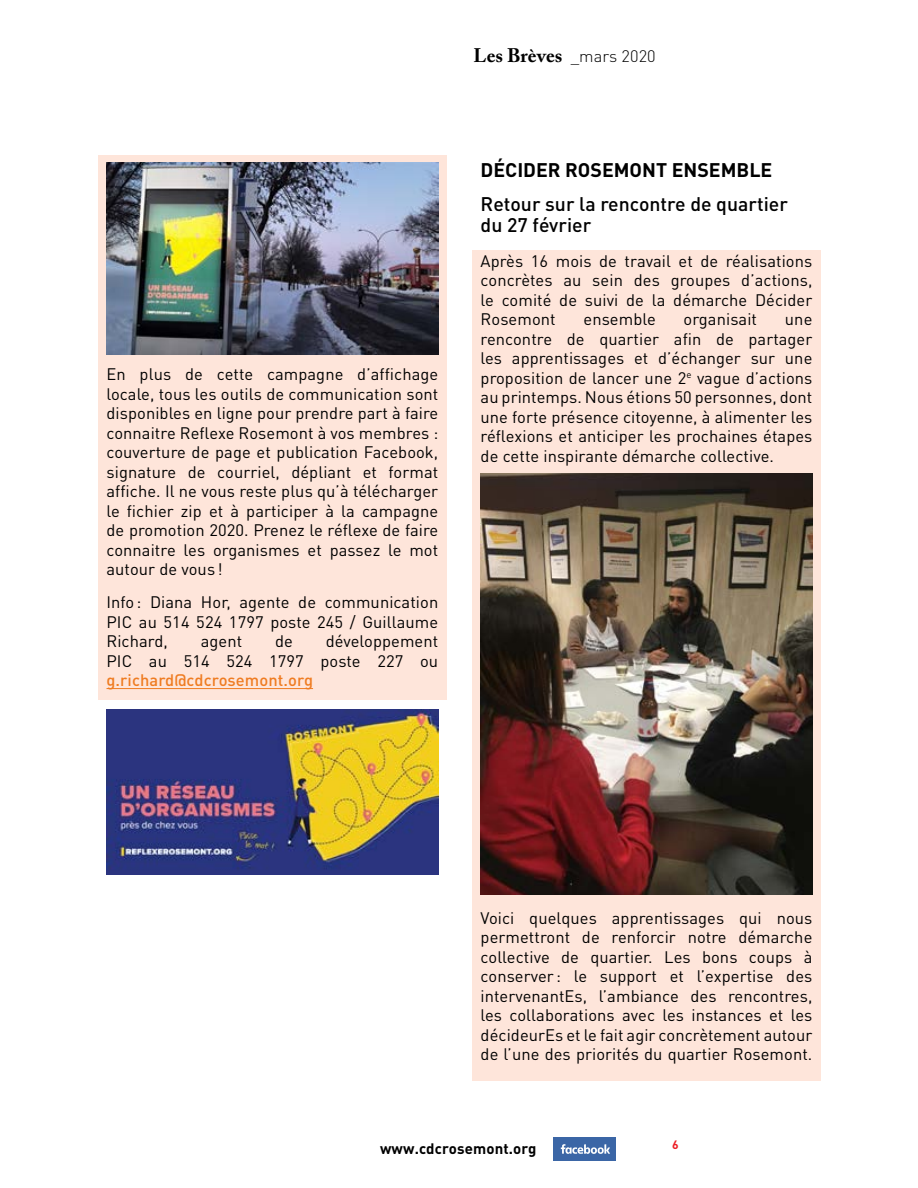
<style>
.page{position:relative;width:918px;height:1188px;background:#fff}
.page>*{position:absolute;margin:0;border:0;box-sizing:border-box;transform-origin:0 0}
.t1{font:500 19.5px/21px "DIN";color:#000}
.t2{font:700 19.5px "DIN Pro";color:#000}
.t3{font:700 19.5px "Adobe Caslon Pro";letter-spacing:.005em;color:#000}
.t4{font:16.5px/19.5px "DIN Pro";letter-spacing:.005em;color:#000;text-align:justify}
.t5{font:500 16.5px "DIN Pro";letter-spacing:.005em;color:#ef7c22}
.t6{font:700 15px "DIN Pro";letter-spacing:.01em;color:#000}
.t7{font:700 12px "DIN Pro";color:#ed1d24}
.s1{font-family:"DIN Pro";font-weight:300;font-size:16.5px}
</style>
<div class="page">
<div style="left:554px;top:1137px;width:62px;height:24px;background:#3b66a6"></div>
<svg style="left:561px;top:1144px;width:49px;height:10px"></svg>
<div style="left:98px;top:156px;width:349px;height:544px;background:#fee5da"></div>
<div style="left:473px;top:251px;width:348px;height:830px;background:#fee5da"></div>
<hr style="left:106px;top:688px;width:207px;height:1px;background:#ef7c22">
<img style="left:481px;top:474px;width:332px;height:421px">
<img style="left:106px;top:162px;width:332px;height:192px">
<img style="left:106px;top:709px;width:332px;height:165px">
<p class="t3" style="left:473px;top:44px;width:184px">Les Brèves <span class="s1">_mars 2020</span></p>
<p class="t4" style="left:106px;top:364px;width:333px">En plus de cette campagne d’affichage locale, tous les outils de communication sont disponibles en ligne pour prendre part à faire connaitre Reflexe Rosemont à vos membres : couverture de page et publication Facebook, signature de courriel, dépliant et format affiche. Il ne vous reste plus qu’à télécharger le fichier zip et à participer à la campagne de promotion 2020. Prenez le réflexe de faire connaitre les organismes et passez le mot autour de vous !</p>
<p class="t4" style="left:106px;top:592px;width:333px">Info : Diana Hor, agente de communication PIC au 514 524 1797 poste 245 / Guillaume Richard,</p>
<p class="t4" style="left:106px;top:631px;width:333px;text-align:right">développement<br>PIC au 514 524 1797 poste 227 ou</p>
<p class="t5" style="left:106px;top:669px;width:208px">g.richard@cdcrosemont.org</p>
<p class="t4" style="left:201px;top:631px;width:43px">agent</p>
<p class="t4" style="left:275px;top:631px;width:19px">de</p>
<p class="t2" style="left:481px;top:157px;width:293px">DÉCIDER ROSEMONT ENSEMBLE</p>
<p class="t1" style="left:481px;top:193px;width:309px">Retour sur la rencontre de quartier du 27 février</p>
<p class="t4" style="left:481px;top:251px;width:333px">Après 16 mois de travail et de réalisations concrètes au sein des groupes d’actions, le comité de suivi de la démarche Décider Rosemont</p>
<p class="t4" style="left:584px;top:309px;width:74px">ensemble</p>
<p class="t4" style="left:684px;top:309px;width:75px">organisait</p>
<p class="t4" style="left:481px;top:309px;width:333px;text-indent:304px">une rencontre de quartier afin de partager les apprentissages et d’échanger sur une proposition de lancer une 2<sup>e</sup> vague d’actions au printemps. Nous étions 50 personnes, dont une forte présence citoyenne, à alimenter les réflexions et anticiper les prochaines étapes de cette inspirante démarche collective.</p>
<p class="t4" style="left:481px;top:908px;width:333px">Voici quelques apprentissages qui nous permettront de renforcir notre démarche collective de quartier. Les bons coups à conserver : le support et l’expertise des intervenantEs, l’ambiance des rencontres, les collaborations avec les instances et les décideurEs et le fait agir concrètement autour de l’une des priorités du quartier Rosemont.</p>
<p class="t6" style="left:380px;top:1138px;width:158px">www.cdcrosemont.org</p>
<p class="t7" style="left:672px;top:1137px;width:8px">6</p>
</div>
